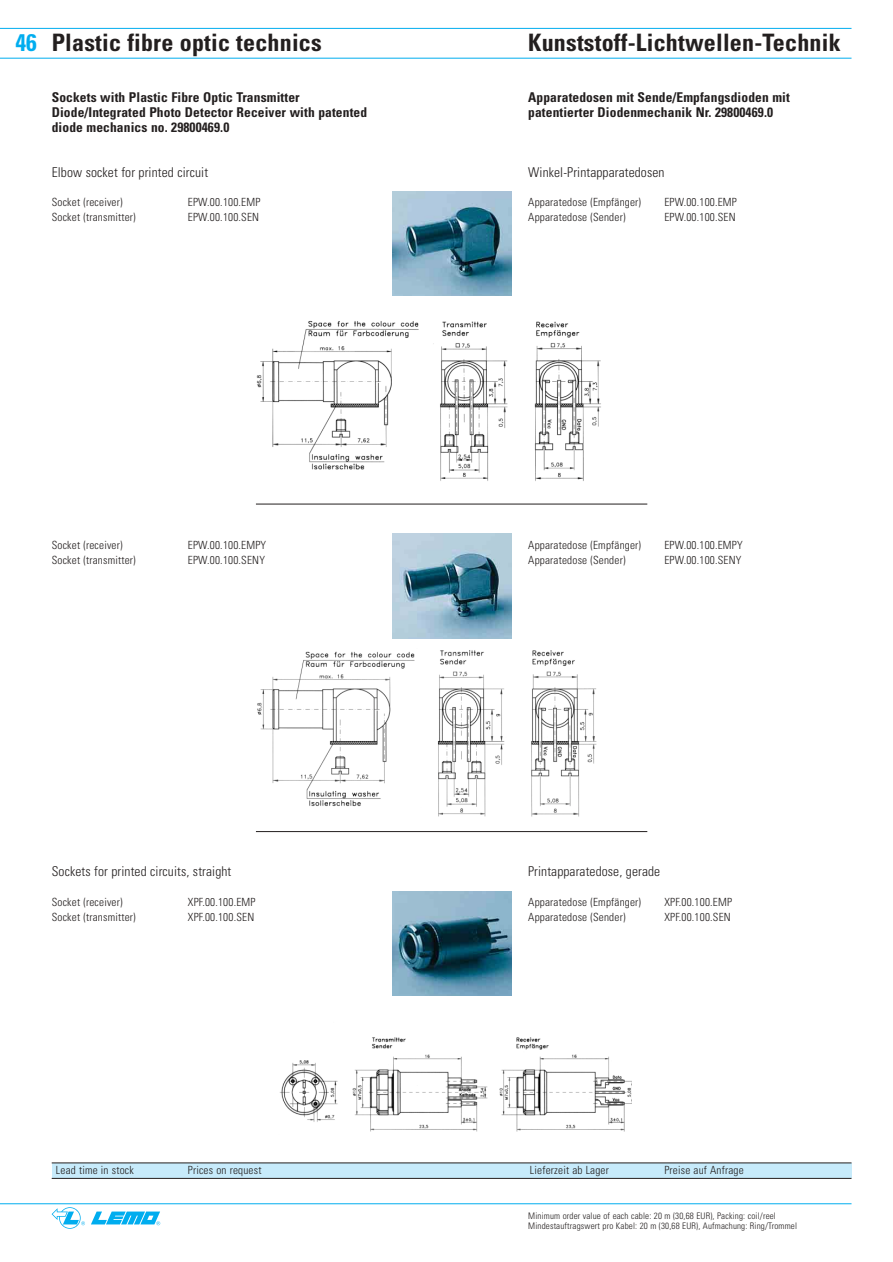
<style>
.page{position:relative;width:893px;height:1262px;background:#fff}
.page>*{position:absolute;margin:0;border:0;box-sizing:border-box;transform-origin:0 0}
.t1{font:700 condensed 24px "Univers";letter-spacing:.01em;color:#231f1f}
.t2{font:700 condensed 24px "Univers";color:#00adef}
.t3{font:700 condensed 13.5px/14.9px "Univers";letter-spacing:.01em;color:#231f1f}
.t4{font:300 condensed 13.5px "Univers";letter-spacing:.01em;color:#231f1f}
.t5{font:300 condensed 11.25px/14.9px "Univers";letter-spacing:.02em;color:#231f1f}
.t6{font:300 condensed 9px/10.5px "Univers";letter-spacing:.02em;color:#231f1f}
</style>
<div class="page">
<hr style="left:0;top:58px;width:851px;height:1px;background:#00adef">
<hr style="left:0;top:28px;width:851px;height:1px;background:#00adef">
<svg style="left:52px;top:1207px;width:33px;height:21px"></svg>
<svg style="left:91px;top:1211px;width:69px;height:14px"></svg>
<hr style="left:0;top:1203px;width:851px;height:1px;background:#00adef">
<img style="left:256px;top:320px;width:345px;height:161px">
<img style="left:257px;top:650px;width:340px;height:167px">
<img style="left:392px;top:191px;width:119px;height:105px">
<img style="left:392px;top:534px;width:119px;height:104px">
<img style="left:279px;top:1037px;width:352px;height:95px">
<img style="left:392px;top:891px;width:119px;height:104px">
<div style="left:52px;top:1162px;width:799px;height:15px;background:#c7ebfb"></div>
<hr style="left:256px;top:831px;width:391px;height:1px;background:#231f1f">
<hr style="left:256px;top:503px;width:391px;height:1px;background:#231f1f">
<hr style="left:52px;top:1162px;width:799px;height:1px;background:#231f1f">
<hr style="left:52px;top:1178px;width:799px;height:1px;background:#231f1f">
<h1 class="t2" style="left:16px;top:34px;width:23px">46</h1>
<h1 class="t1" style="left:52px;top:34px;width:271px">Plastic fibre optic technics</h1>
<h1 class="t1" style="left:528px;top:34px;width:314px">Kunststoff-Lichtwellen-Technik</h1>
<p class="t3" style="left:528px;top:91px;width:263px">Apparatedosen mit Sende/Empfangsdioden mit patentierter Diodenmechanik Nr. 29800469.0</p>
<p class="t3" style="left:52px;top:91px;width:317px">Sockets with Plastic Fibre Optic Transmitter<br>Diode/Integrated Photo Detector Receiver with patented diode mechanics no. 29800469.0</p>
<p class="t4" style="left:52px;top:167px;width:158px">Elbow socket for printed circuit</p>
<p class="t4" style="left:528px;top:167px;width:138px">Winkel-Printapparatedosen</p>
<p class="t5" style="left:52px;top:196px;width:85px">Socket (receiver)<br>Socket (transmitter)</p>
<p class="t5" style="left:188px;top:196px;width:74px">EPW.00.100.EMP<br>EPW.00.100.SEN</p>
<p class="t5" style="left:528px;top:196px;width:114px">Apparatedose (Empfänger)<br>Apparatedose (Sender)</p>
<p class="t5" style="left:664px;top:196px;width:74px">EPW.00.100.EMP<br>EPW.00.100.SEN</p>
<p class="t5" style="left:52px;top:538px;width:85px">Socket (receiver)<br>Socket (transmitter)</p>
<p class="t5" style="left:188px;top:538px;width:80px">EPW.00.100.EMPY<br>EPW.00.100.SENY</p>
<p class="t5" style="left:528px;top:538px;width:114px">Apparatedose (Empfänger)<br>Apparatedose (Sender)</p>
<p class="t5" style="left:664px;top:538px;width:80px">EPW.00.100.EMPY<br>EPW.00.100.SENY</p>
<p class="t4" style="left:52px;top:866px;width:181px">Sockets for printed circuits, straight</p>
<p class="t4" style="left:528px;top:866px;width:134px">Printapparatedose, gerade</p>
<p class="t5" style="left:52px;top:895px;width:85px">Socket (receiver)<br>Socket (transmitter)</p>
<p class="t5" style="left:188px;top:895px;width:69px">XPF.00.100.EMP<br>XPF.00.100.SEN</p>
<p class="t5" style="left:528px;top:895px;width:114px">Apparatedose (Empfänger)<br>Apparatedose (Sender)</p>
<p class="t5" style="left:664px;top:895px;width:69px">XPF.00.100.EMP<br>XPF.00.100.SEN</p>
<p class="t5" style="left:56px;top:1163px;width:79px">Lead time in stock</p>
<p class="t5" style="left:188px;top:1163px;width:75px">Prices on request</p>
<p class="t5" style="left:530px;top:1163px;width:81px">Lieferzeit ab Lager</p>
<p class="t5" style="left:664px;top:1163px;width:81px">Preise auf Anfrage</p>
<p class="t6" style="left:528px;top:1211px;width:270px">Minimum order value of each cable: 20 m (30,68 EUR), Packing: coil/reel<br>Mindestauftragswert pro Kabel: 20 m (30,68 EUR), Aufmachung: Ring/Trommel</p>
</div>
